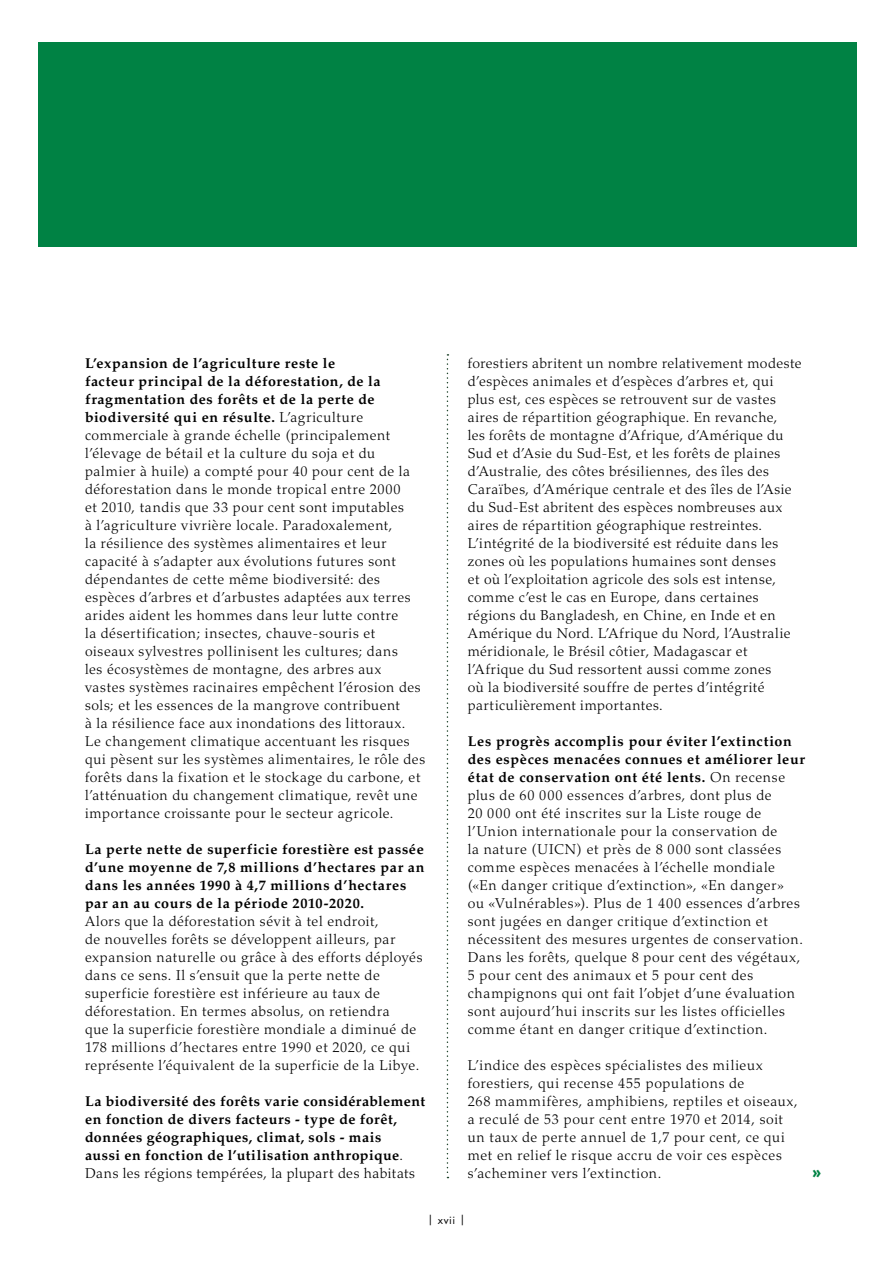
<style>
.page{position:relative;width:893px;height:1263px;background:#fff}
.page>*{position:absolute;margin:0;border:0;box-sizing:border-box;transform-origin:0 0}
.t1{font:800 16.5px "Futura Std";color:#008244}
.t2{font:300 14.25px/18px "Palatino LT Std";letter-spacing:.04em;color:#000}
.t3{font:700 14.25px/18px "Palatino LT Std";letter-spacing:.04em;color:#000}
.t4{font:10.5px "Futura Std";color:#000}
.s1{font-weight:700}
.s2{font-weight:300}
</style>
<div class="page">
<div style="left:38px;top:43px;width:819px;height:204px;background:#008244"></div>
<svg style="left:447px;top:354px;width:1px;height:824px"></svg>
<p class="t2" style="left:85px;top:354px;width:342px"><span class="s1">L’expansion de l’agriculture reste le<br>facteur principal de la déforestation, de la fragmentation des forêts et de la perte de biodiversité qui en résulte.</span> L’agriculture commerciale à grande échelle (principalement l’élevage de bétail et la culture du soja et du palmier à huile) a compté pour 40 pour cent de la déforestation dans le monde tropical entre 2000<br>et 2010, tandis que 33 pour cent sont imputables<br>à l’agriculture vivrière locale. Paradoxalement,<br>la résilience des systèmes alimentaires et leur capacité à s’adapter aux évolutions futures sont dépendantes de cette même biodiversité: des espèces d’arbres et d’arbustes adaptées aux terres arides aident les hommes dans leur lutte contre<br>la désertification; insectes, chauve-souris et oiseaux sylvestres pollinisent les cultures; dans<br>les écosystèmes de montagne, des arbres aux<br>vastes systèmes racinaires empêchent l’érosion des sols; et les essences de la mangrove contribuent<br>à la résilience face aux inondations des littoraux.<br>Le changement climatique accentuant les risques qui pèsent sur les systèmes alimentaires, le rôle des forêts dans la fixation et le stockage du carbone, et l’atténuation du changement climatique, revêt une importance croissante pour le secteur agricole.</p>
<p class="t3" style="left:85px;top:840px;width:341px">La perte nette de superficie forestière est passée d’une moyenne de 7,8 millions d’hectares par an dans les années 1990 à 4,7 millions d’hectares par an au cours de la période 2010-2020.</p>
<p class="t2" style="left:85px;top:912px;width:339px">Alors que la déforestation sévit à tel endroit,<br>de nouvelles forêts se développent ailleurs, par expansion naturelle ou grâce à des efforts déployés dans ce sens. Il s’ensuit que la perte nette de superficie forestière est inférieure au taux de déforestation. En termes absolus, on retiendra<br>que la superficie forestière mondiale a diminué de 178 millions d’hectares entre 1990 et 2020, ce qui représente l’équivalent de la superficie de la Libye.</p>
<p class="t3" style="left:85px;top:1092px;width:342px">La biodiversité des forêts varie considérablement en fonction de divers facteurs - type de forêt, données géographiques, climat, sols - mais<br>aussi en fonction de l’utilisation anthropique<span class="s2">.<br>Dans les régions tempérées, la plupart des habitats</span></p>
<p class="t2" style="left:468px;top:354px;width:335px">forestiers abritent un nombre relativement modeste d’espèces animales et d’espèces d’arbres et, qui plus est, ces espèces se retrouvent sur de vastes aires de répartition géographique. En revanche,<br>les forêts de montagne d’Afrique, d’Amérique du Sud et d’Asie du Sud-Est, et les forêts de plaines d’Australie, des côtes brésiliennes, des îles des Caraïbes, d’Amérique centrale et des îles de l’Asie du Sud-Est abritent des espèces nombreuses aux aires de répartition géographique restreintes.<br>L’intégrité de la biodiversité est réduite dans les zones où les populations humaines sont denses<br>et où l’exploitation agricole des sols est intense, comme c’est le cas en Europe, dans certaines régions du Bangladesh, en Chine, en Inde et en Amérique du Nord. L’Afrique du Nord, l’Australie méridionale, le Brésil côtier, Madagascar et l’Afrique du Sud ressortent aussi comme zones<br>où la biodiversité souffre de pertes d’intégrité particulièrement importantes.</p>
<p class="t2" style="left:468px;top:732px;width:339px"><span class="s1">Les progrès accomplis pour éviter l’extinction des espèces menacées connues et améliorer leur état de conservation ont été lents.</span> On recense plus de 60 000 essences d’arbres, dont plus de<br>20 000 ont été inscrites sur la Liste rouge de l’Union internationale pour la conservation de<br>la nature (UICN) et près de 8 000 sont classées comme espèces menacées à l’échelle mondiale («En danger critique d’extinction», «En danger»<br>ou «Vulnérables»). Plus de 1 400 essences d’arbres sont jugées en danger critique d’extinction et nécessitent des mesures urgentes de conservation.<br>Dans les forêts, quelque 8 pour cent des végétaux, 5 pour cent des animaux et 5 pour cent des champignons qui ont fait l’objet d’une évaluation sont aujourd’hui inscrits sur les listes officielles comme étant en danger critique d’extinction.</p>
<p class="t2" style="left:468px;top:1056px;width:331px">L’indice des espèces spécialistes des milieux forestiers, qui recense 455 populations de<br>268 mammifères, amphibiens, reptiles et oiseaux, a reculé de 53 pour cent entre 1970 et 2014, soit un taux de perte annuel de 1,7 pour cent, ce qui met en relief le risque accru de voir ces espèces s’acheminer vers l’extinction.</p>
<p class="t1" style="left:812px;top:1161px;width:11px">»</p>
<p class="t4" style="left:428px;top:1214px;width:39px">| xvii |</p>
</div>
